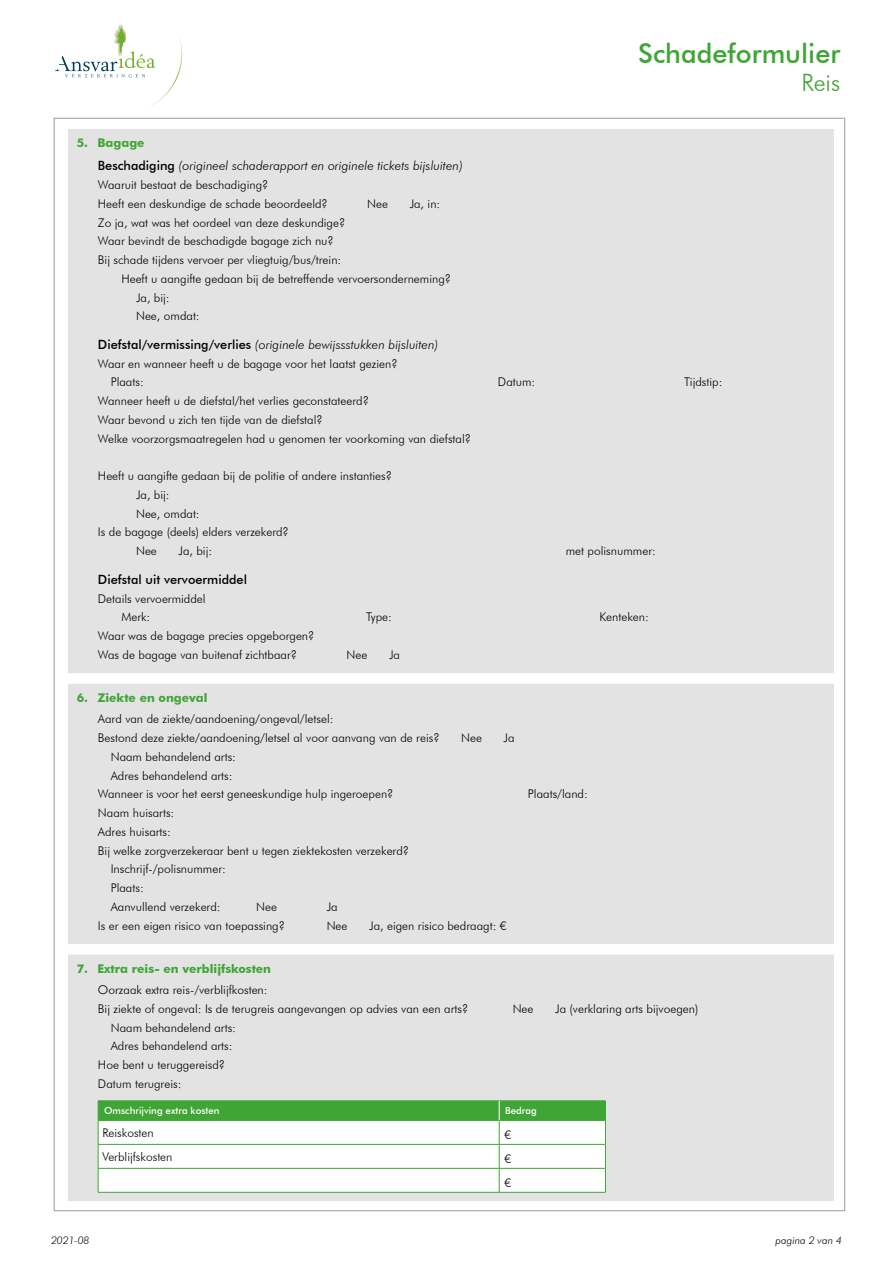
<style>
.page{position:relative;width:893px;height:1263px;background:#fff}
.page>*{position:absolute;margin:0;border:0;box-sizing:border-box;transform-origin:0 0}
.t1{font:500 27px "Futura BT";color:#3fa535}
.t2{font:300 24px "Futura BT";color:#3fa535}
.t3{font:italic 300 12.75px "Futura BT";color:#000}
.t4{font:500 12.75px "Futura BT";color:#000}
.t5{font:300 12px/18.8px "Futura BT";color:#000}
.t6{font:700 12px "Futura BT";color:#3fa535}
.t7{font:italic 300 10.5px "Futura BT";color:#000}
.t8{font:500 9.75px "Futura BT";color:#fff}
.s1{font-weight:500;font-style:normal}
</style>
<div class="page">
<div style="left:68px;top:130px;width:765px;height:1071px;background:#e3e3e3"></div>
<svg style="left:55px;top:24px;width:127px;height:83px"></svg>
<div style="left:64px;top:673px;width:772px;height:11px;background:#fff"></div>
<div style="left:64px;top:944px;width:772px;height:10px;background:#fff"></div>
<hr style="left:98px;top:1192px;width:401px;height:1px;background:#3fa535">
<hr style="left:499px;top:1192px;width:107px;height:1px;background:#3fa535">
<hr style="left:98px;top:1100px;width:401px;height:1px;background:#3fa535">
<hr style="left:499px;top:1100px;width:107px;height:1px;background:#3fa535">
<svg style="left:98px;top:1101px;width:508px;height:91px;background:#cfe8cd"></svg>
<p class="t6" style="left:77px;top:136px;width:69px">5. Bagage</p>
<p class="t3" style="left:98px;top:158px;width:367px"><span class="s1">Beschadiging</span> (origineel schaderapport en originele tickets bijsluiten)</p>
<p class="t5" style="left:98px;top:175px;width:231px">Waaruit bestaat de beschadiging?<br>Heeft een deskundige de schade beoordeeld?</p>
<p class="t5" style="left:367px;top:194px;width:22px">Nee</p>
<p class="t5" style="left:410px;top:194px;width:32px">Ja, in:</p>
<p class="t5" style="left:98px;top:213px;width:249px">Zo ja, wat was het oordeel van deze deskundige?</p>
<p class="t5" style="left:98px;top:232px;width:237px">Waar bevindt de beschadigde bagage zich nu?</p>
<p class="t5" style="left:98px;top:250px;width:245px">Bij schade tijdens vervoer per vliegtuig/bus/trein:</p>
<p class="t5" style="left:121px;top:269px;width:331px">Heeft u aangifte gedaan bij de betreffende vervoersonderneming?</p>
<p class="t5" style="left:136px;top:288px;width:35px">Ja, bij:</p>
<p class="t5" style="left:136px;top:307px;width:65px">Nee, omdat:</p>
<p class="t3" style="left:98px;top:337px;width:342px"><span class="s1">Diefstal/vermissing/verlies</span> (originele bewijssstukken bijsluiten)</p>
<p class="t5" style="left:111px;top:354px;width:288px;text-indent:-13px">Waar en wanneer heeft u de bagage voor het laatst gezien?<br>Plaats:</p>
<h1 class="t1" style="left:638px;top:37px;width:204px">Schadeformulier</h1>
<h2 class="t2" style="left:801px;top:68px;width:40px">Reis</h2>
<p class="t5" style="left:498px;top:373px;width:39px">Datum:</p>
<p class="t5" style="left:684px;top:373px;width:40px">Tijdstip:</p>
<p class="t5" style="left:98px;top:391px;width:374px">Wanneer heeft u de diefstal/het verlies geconstateerd?<br>Waar bevond u zich ten tijde van de diefstal?<br>Welke voorzorgsmaatregelen had u genomen ter voorkoming van diefstal?</p>
<p class="t5" style="left:98px;top:466px;width:295px">Heeft u aangifte gedaan bij de politie of andere instanties?</p>
<p class="t5" style="left:136px;top:485px;width:35px">Ja, bij:</p>
<p class="t5" style="left:136px;top:504px;width:65px">Nee, omdat:</p>
<p class="t5" style="left:98px;top:523px;width:192px">Is de bagage (deels) elders verzekerd?</p>
<p class="t5" style="left:136px;top:541px;width:22px">Nee</p>
<p class="t5" style="left:179px;top:541px;width:35px">Ja, bij:</p>
<p class="t5" style="left:566px;top:541px;width:92px">met polisnummer:</p>
<p class="t4" style="left:98px;top:571px;width:151px">Diefstal uit vervoermiddel</p>
<p class="t5" style="left:121px;top:589px;width:86px;text-indent:-23px">Details vervoermiddel<br>Merk:</p>
<p class="t5" style="left:366px;top:607px;width:27px">Type:</p>
<p class="t5" style="left:599px;top:607px;width:51px">Kenteken:</p>
<p class="t5" style="left:98px;top:626px;width:218px">Waar was de bagage precies opgeborgen?<br>Was de bagage van buitenaf zichtbaar?</p>
<p class="t5" style="left:347px;top:645px;width:22px">Nee</p>
<p class="t5" style="left:389px;top:645px;width:12px">Ja</p>
<p class="t6" style="left:77px;top:691px;width:132px">6. Ziekte en ongeval</p>
<p class="t5" style="left:98px;top:709px;width:343px">Aard van de ziekte/aandoening/ongeval/letsel:<br>Bestond deze ziekte/aandoening/letsel al voor aanvang van de reis?</p>
<p class="t5" style="left:461px;top:728px;width:22px">Nee</p>
<p class="t5" style="left:504px;top:728px;width:12px">Ja</p>
<p class="t5" style="left:111px;top:747px;width:127px">Naam behandelend arts:</p>
<p class="t5" style="left:111px;top:766px;width:123px">Adres behandelend arts:</p>
<p class="t5" style="left:98px;top:784px;width:297px">Wanneer is voor het eerst geneeskundige hulp ingeroepen?</p>
<p class="t5" style="left:528px;top:784px;width:61px">Plaats/land:</p>
<p class="t5" style="left:98px;top:803px;width:78px">Naam huisarts:</p>
<p class="t5" style="left:98px;top:822px;width:74px">Adres huisarts:</p>
<p class="t5" style="left:98px;top:841px;width:313px">Bij welke zorgverzekeraar bent u tegen ziektekosten verzekerd?</p>
<p class="t5" style="left:111px;top:859px;width:117px">Inschrijf-/polisnummer:</p>
<p class="t5" style="left:111px;top:878px;width:35px">Plaats:</p>
<p class="t5" style="left:111px;top:897px;width:111px">Aanvullend verzekerd:</p>
<p class="t5" style="left:256px;top:897px;width:22px">Nee</p>
<p class="t5" style="left:327px;top:897px;width:12px">Ja</p>
<p class="t5" style="left:98px;top:916px;width:188px">Is er een eigen risico van toepassing?</p>
<p class="t5" style="left:327px;top:916px;width:22px">Nee</p>
<p class="t5" style="left:369px;top:916px;width:139px">Ja, eigen risico bedraagt: €</p>
<p class="t6" style="left:77px;top:961px;width:196px">7. Extra reis- en verblijfskosten</p>
<p class="t5" style="left:98px;top:980px;width:372px">Oorzaak extra reis-/verblijfkosten:<br>Bij ziekte of ongeval: Is de terugreis aangevangen op advies van een arts?</p>
<p class="t5" style="left:513px;top:999px;width:22px">Nee</p>
<p class="t5" style="left:555px;top:999px;width:145px">Ja (verklaring arts bijvoegen)</p>
<p class="t5" style="left:111px;top:1018px;width:127px">Naam behandelend arts:</p>
<p class="t5" style="left:111px;top:1036px;width:123px">Adres behandelend arts:</p>
<p class="t5" style="left:98px;top:1055px;width:129px">Hoe bent u teruggereisd?</p>
<p class="t5" style="left:98px;top:1074px;width:85px">Datum terugreis:</p>
<p class="t8" style="left:104px;top:1105px;width:117px">Omschrijving extra kosten</p>
<p class="t8" style="left:505px;top:1105px;width:33px">Bedrag</p>
<p class="t5" style="left:102px;top:1123px;width:53px">Reiskosten</p>
<p class="t5" style="left:505px;top:1125px;width:8px">€</p>
<p class="t5" style="left:102px;top:1147px;width:72px">Verblijfskosten</p>
<p class="t5" style="left:505px;top:1147px;width:8px;line-height:24px">€ €</p>
<p class="t7" style="left:51px;top:1234px;width:40px">2021-08</p>
<p class="t7" style="left:775px;top:1234px;width:68px">pagina 2 van 4</p>
</div>
